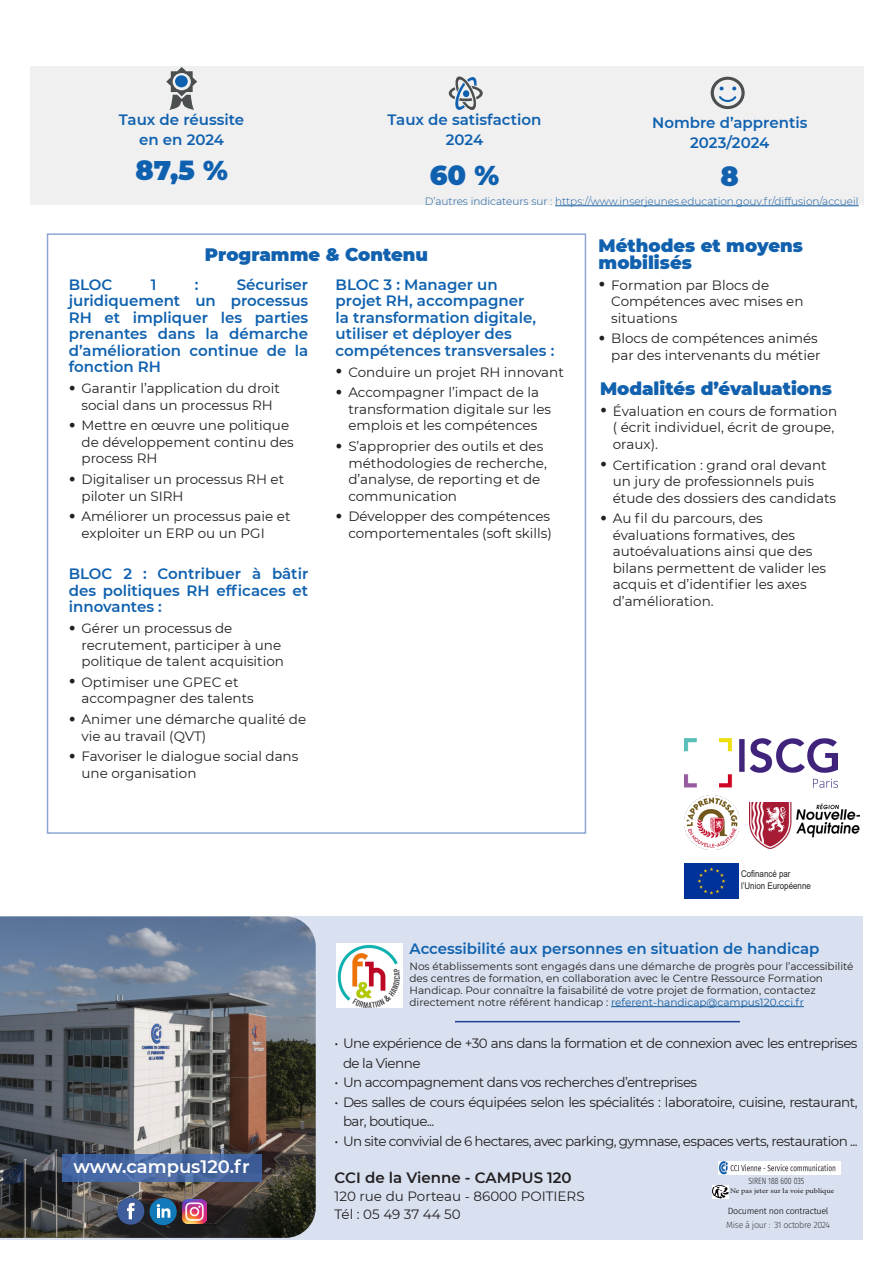
<style>
.page{position:relative;width:893px;height:1263px;background:#fff}
.page>*{position:absolute;margin:0;border:0;box-sizing:border-box;transform-origin:0 0}
.t1{font:900 27px "Montserrat";color:#0f61af}
.t2{font:900 27px "Montserrat";color:#1161af}
.t3{font:900 18px/16.5px "Montserrat";color:#1161af}
.t4{font:600 18px "Montserrat";color:#fff}
.t5{font:600 15px/16.5px "Montserrat";color:#0f61af;text-align:justify}
.t6{font:600 15px "Montserrat";color:#231f20}
.t7{font:13.5px/16.5px "Montserrat";color:#231f20}
.t8{font:13.5px/19.5px "Montserrat";letter-spacing:-.04em;color:#231f20}
.t9{font:10.5px/12px "Montserrat";color:#231f20}
.t10{font:300 10.5px "Montserrat";color:#175d9e}
.t11{font:9.15px "Arial";color:#231f20;scale:.86 1}
.t12{font:200 9px "Fira Sans";letter-spacing:-.04em;color:#231f20}
.t13{font:300 9px "Fira Sans";letter-spacing:-.03em;color:#000}
.t14{font:300 9px "Fira Sans";color:#231f20;scale:.77 1}
.t15{font:7.05px "Minion Pro";color:#231f20;scale:1.16 1}
.s1{font-family:"Minion Pro";font-size:18px}
.s2{color:#175d9e}
</style>
<div class="page">
<div style="left:0;top:916px;width:863px;height:323px;background:#d9e1f0"></div>
<img style="left:0;top:916px;width:316px;height:322px">
<img style="left:719px;top:1161px;width:121px;height:14px">
<img style="left:712px;top:1185px;width:16px;height:9px">
<svg style="left:712px;top:1194px;width:16px;height:4px"></svg>
<div style="left:117px;top:1197px;width:27px;height:28px;background:#3d5c99;border-radius:50%"></div>
<svg style="left:127px;top:1203px;width:8px;height:16px"></svg>
<div style="left:150px;top:1198px;width:27px;height:27px;background:#127ab8;border-radius:50%"></div>
<svg style="left:157px;top:1204px;width:13px;height:13px"></svg>
<img style="left:182px;top:1199px;width:24px;height:24px">
<svg style="left:62px;top:1154px;width:199px;height:28px;fill:#4667a2"></svg>
<hr style="left:611px;top:1006px;width:193px;height:1px;background:#175d9e">
<img style="left:337px;top:944px;width:66px;height:63px">
<hr style="left:455px;top:1021px;width:285px;height:1px;background:#223f99">
<div style="left:30px;top:67px;width:833px;height:138px;background:#f0f0f1"></div>
<svg style="left:166px;top:67px;width:31px;height:43px"></svg>
<div style="left:175px;top:75px;width:13px;height:12px;background:#0f61af;border-radius:50%"></div>
<img style="left:750px;top:802px;width:109px;height:46px">
<img style="left:685px;top:863px;width:53px;height:36px">
<img style="left:685px;top:795px;width:54px;height:55px">
<img style="left:685px;top:739px;width:152px;height:48px">
<svg style="left:449px;top:75px;width:34px;height:36px"></svg>
<svg style="left:711px;top:77px;width:34px;height:32px"></svg>
<hr style="left:555px;top:205px;width:304px;height:1px;background:#175d9e">
<p class="t5" style="left:119px;top:111px;width:127px">Taux de réussite</p>
<p class="t5" style="left:139px;top:130px;width:86px">en en 2024</p>
<p class="t1" style="left:136px;top:151px;width:94px">87,5 %</p>
<p class="t5" style="left:388px;top:111px;width:155px">Taux de satisfaction</p>
<p class="t5" style="left:446px;top:130px;width:39px">2024</p>
<p class="t1" style="left:430px;top:155px;width:71px">60 %</p>
<p class="t2" style="left:721px;top:156px;width:20px">8</p>
<p class="t5" style="left:652px;top:113px;width:157px;line-height:19.5px;text-align:center">Nombre d’apprentis<br>2023/2024</p>
<p class="t10" style="left:425px;top:194px;width:435px">D’autres indicateurs sur : https://www.inserjeunes.education.gouv.fr/diffusion/accueil</p>
<p class="t3" style="left:205px;top:245px;width:225px">Programme &amp; Contenu</p>
<p class="t5" style="left:69px;top:276px;width:241px;text-indent:168px">Sécuriser juridiquement un processus RH et impliquer les parties prenantes dans la démarche d’amélioration continue de la fonction RH</p>
<p class="t7" style="left:69px;top:380px;width:213px;text-align:center"><span class="s1">•</span> Garantir l’application du droit social dans un processus RH</p>
<p class="t7" style="left:82px;top:417px;width:214px;text-indent:-13px"><span class="s1">•</span> Mettre en œuvre une politique de développement continu des process RH</p>
<p class="t7" style="left:82px;top:471px;width:204px;text-indent:-13px"><span class="s1">•</span> Digitaliser un processus RH et piloter un SIRH</p>
<p class="t7" style="left:82px;top:508px;width:210px;text-indent:-13px"><span class="s1">•</span> Améliorer un processus paie et exploiter un ERP ou un PGI</p>
<p class="t5" style="left:69px;top:565px;width:241px">BLOC 2 : Contribuer à bâtir des politiques RH efficaces et innovantes :</p>
<p class="t7" style="left:82px;top:620px;width:204px;text-indent:-13px"><span class="s1">•</span> Gérer un processus de recrutement, participer à une politique de talent acquisition</p>
<p class="t7" style="left:82px;top:673px;width:174px;text-indent:-13px"><span class="s1">•</span> Optimiser une GPEC et accompagner des talents</p>
<p class="t7" style="left:82px;top:711px;width:226px;text-indent:-13px"><span class="s1">•</span> Animer une démarche qualité de vie au travail (QVT)</p>
<p class="t7" style="left:82px;top:748px;width:218px;text-indent:-13px"><span class="s1">•</span> Favoriser le dialogue social dans une organisation</p>
<p class="t5" style="left:69px;top:276px;width:45px">BLOC</p>
<p class="t5" style="left:151px;top:276px;width:7px">1</p>
<p class="t5" style="left:195px;top:276px;width:5px">:</p>
<p class="t5" style="left:336px;top:276px;width:220px;text-align:left">BLOC 3 : Manager un<br>projet RH, accompagner<br>la transformation digitale, utiliser et déployer des compétences transversales :</p>
<p class="t7" style="left:336px;top:363px;width:230px"><span class="s1">•</span> Conduire un projet RH innovant</p>
<p class="t7" style="left:348px;top:384px;width:204px;text-indent:-13px"><span class="s1">•</span> Accompagner l’impact de la transformation digitale sur les emplois et les compétences</p>
<p class="t7" style="left:348px;top:438px;width:200px;text-indent:-13px"><span class="s1">•</span> S’approprier des outils et des méthodologies de recherche, d’analyse, de reporting et de communication</p>
<p class="t7" style="left:336px;top:508px;width:218px;text-align:right"><span class="s1">•</span> Développer des compétences comportementales (soft skills)</p>
<p class="t3" style="left:598px;top:237px;width:206px">Méthodes et moyens mobilisés</p>
<p class="t7" style="left:611px;top:276px;width:194px;text-indent:-13px"><span class="s1">•</span> Formation par Blocs de<br>Compétences avec mises en situations</p>
<p class="t7" style="left:598px;top:330px;width:224px;text-align:right"><span class="s1">•</span> Blocs de compétences animés par des intervenants du métier</p>
<p class="t3" style="left:600px;top:379px;width:233px">Modalités d’évaluations</p>
<p class="t7" style="left:613px;top:402px;width:226px;text-indent:-13px"><span class="s1">•</span> Évaluation en cours de formation ( écrit individuel, écrit de groupe, oraux).</p>
<p class="t7" style="left:613px;top:456px;width:225px;text-indent:-13px"><span class="s1">•</span> Certification : grand oral devant un jury de professionnels puis étude des dossiers des candidats</p>
<p class="t7" style="left:613px;top:510px;width:215px;text-indent:-13px"><span class="s1">•</span> Au fil du parcours, des évaluations formatives, des autoévaluations ainsi que des bilans permettent de valider les acquis et d’identifier les axes d’amélioration.</p>
<p class="t11" style="left:741px;top:867px;width:59px">Cofinancé par</p>
<p class="t11" style="left:741px;top:879px;width:83px">l’Union Européenne</p>
<h2 class="t4" style="left:73px;top:1154px;width:178px">www.campus120.fr</h2>
<p class="t5" style="left:409px;top:939px;width:411px">Accessibilité aux personnes en situation de handicap</p>
<p class="t9" style="left:409px;top:960px;width:446px">Nos établissements sont engagés dans une démarche de progrès pour l’accessibilité des centres de formation, en collaboration avec le Centre Ressource Formation Handicap. Pour connaître la faisabilité de votre projet de formation, contactez directement notre référent handicap : <span class="s2">referent-handicap@campus120.cci.fr</span></p>
<p class="t8" style="left:343px;top:1033px;width:516px;text-indent:-9px">• Une expérience de +30 ans dans la formation et de connexion avec les entreprises de la Vienne</p>
<p class="t8" style="left:334px;top:1072px;width:364px">• Un accompagnement dans vos recherches d’entreprises</p>
<p class="t8" style="left:343px;top:1091px;width:516px;text-indent:-9px">• Des salles de cours équipées selon les spécialités : laboratoire, cuisine, restaurant, bar, boutique...</p>
<p class="t8" style="left:334px;top:1130px;width:525px">• Un site convivial de 6 hectares, avec parking, gymnase, espaces verts, restauration ...</p>
<p class="t6" style="left:334px;top:1167px;width:239px">CCI de la Vienne - CAMPUS 120</p>
<p class="t7" style="left:334px;top:1187px;width:252px;line-height:18px">120 rue du Porteau - 86000 POITIERS<br>Tél : 05 49 37 44 50</p>
<p class="t12" style="left:726px;top:1219px;width:105px">Mise à jour : 31 octobre 2024</p>
<p class="t14" style="left:748px;top:1175px;width:74px">SIREN 188 600 035</p>
<p class="t15" style="left:730px;top:1185px;width:91px">Ne pas jeter sur la voie publique</p>
<p class="t13" style="left:728px;top:1204px;width:102px">Document non contractuel</p>
</div>
